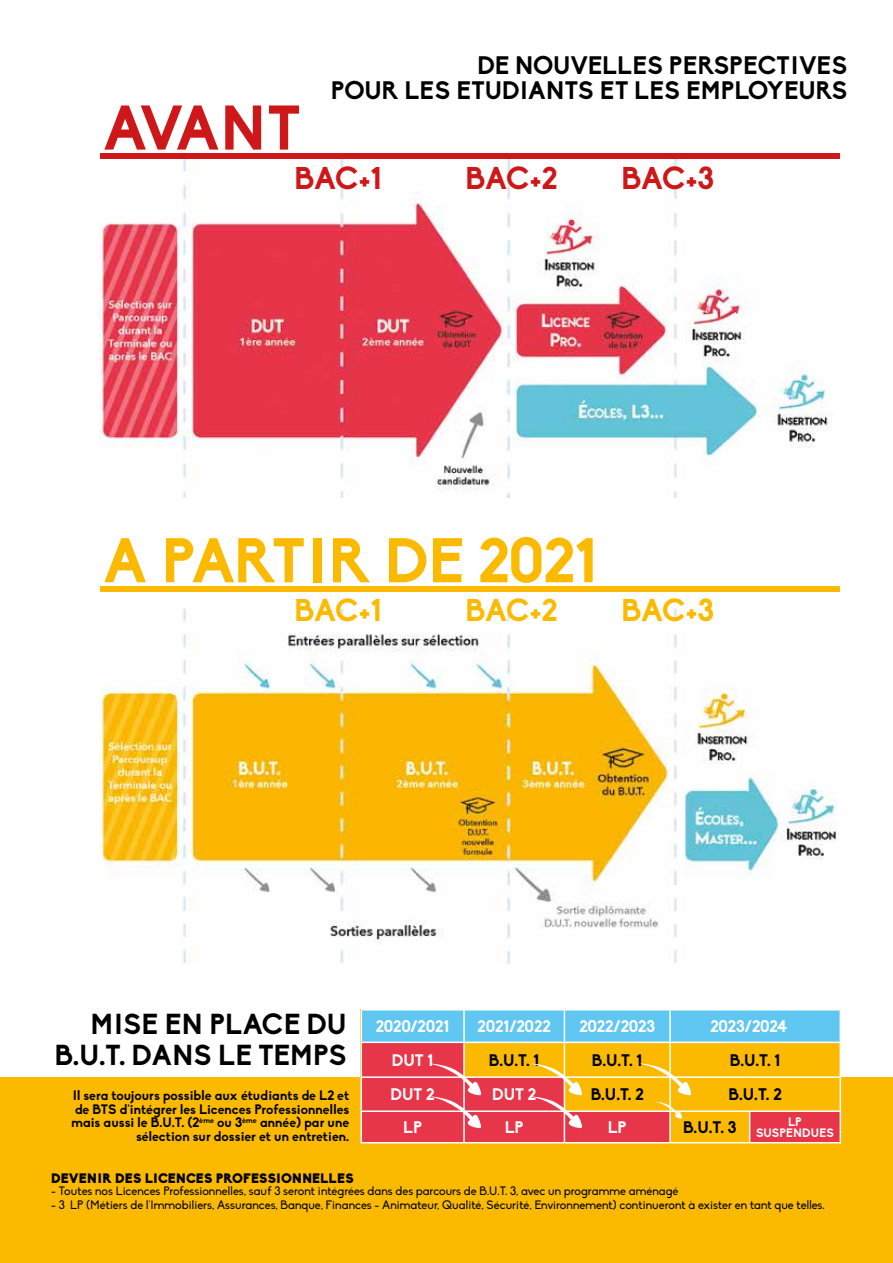
<style>
.page{position:relative;width:893px;height:1263px;background:#fff}
.page>*{position:absolute;margin:0;border:0;box-sizing:border-box;transform-origin:0 0}
.t1{font:700 61.95px "Biko";letter-spacing:-.02em;color:#fbba00}
.t2{font:700 61.95px "Biko";letter-spacing:-.06em;color:#cd1719}
.t3{font:700 31.05px "Biko";letter-spacing:-.025em;color:#cd1719}
.t4{font:700 31.05px "Biko";letter-spacing:-.025em;color:#fbba00}
.t5{font:700 28.5px/31.2px "Biko";color:#000;text-align:right}
.t6{font:700 24.9px/24.9px "Biko";color:#000;text-align:right}
.t7{font:700 16.5px "Biko";letter-spacing:-.03em;color:#fff}
.t8{font:700 16.5px "Biko";color:#000}
.t9{font:700 13.5px/13.5px "Biko";color:#000;text-align:right}
.t10{font:900 13.5px "Biko";color:#000}
.t11{font:12px "Biko";color:#000}
.t12{font:700 12px/10.5px "Biko";color:#fff;text-align:center}
</style>
<div class="page">
<div style="left:0;top:1077px;width:893px;height:186px;background:#fbba00"></div>
<img style="left:100px;top:159px;width:730px;height:338px">
<img style="left:100px;top:608px;width:736px;height:355px">
<div style="left:100px;top:154px;width:739px;height:5px;background:#cd1719"></div>
<div style="left:100px;top:586px;width:739px;height:5px;background:#fbba00"></div>
<div style="left:362px;top:1010px;width:478px;height:31px;background:#60c6f2"></div>
<svg style="left:362px;top:1043px;width:478px;height:99px"></svg>
<hr style="left:463px;top:1010px;width:2px;height:31px;background:#fff">
<hr style="left:564px;top:1010px;width:1px;height:31px;background:#fff">
<hr style="left:669px;top:1010px;width:2px;height:31px;background:#fff">
<hr style="left:463px;top:1043px;width:2px;height:33px;background:#fff">
<hr style="left:564px;top:1043px;width:1px;height:33px;background:#fff">
<hr style="left:669px;top:1043px;width:2px;height:33px;background:#fff">
<hr style="left:361px;top:1076px;width:103px;height:2px;background:#fff">
<hr style="left:361px;top:1078px;width:1px;height:32px;background:#fff">
<hr style="left:564px;top:1076px;width:106px;height:2px;background:#fff">
<hr style="left:670px;top:1076px;width:80px;height:2px;background:#fff">
<hr style="left:669px;top:1078px;width:2px;height:32px;background:#fff">
<hr style="left:750px;top:1076px;width:91px;height:2px;background:#fff">
<hr style="left:840px;top:1078px;width:1px;height:32px;background:#fff">
<hr style="left:361px;top:1110px;width:103px;height:2px;background:#fff">
<hr style="left:361px;top:1112px;width:1px;height:30px;background:#fff">
<hr style="left:463px;top:1112px;width:2px;height:30px;background:#fff">
<hr style="left:564px;top:1110px;width:106px;height:2px;background:#fff">
<hr style="left:564px;top:1112px;width:1px;height:30px;background:#fff">
<hr style="left:670px;top:1110px;width:80px;height:2px;background:#fff">
<hr style="left:669px;top:1112px;width:2px;height:30px;background:#fff">
<hr style="left:750px;top:1110px;width:91px;height:2px;background:#fff">
<hr style="left:749px;top:1112px;width:1px;height:30px;background:#fff">
<hr style="left:840px;top:1112px;width:1px;height:30px;background:#fff">
<hr style="left:361px;top:1142px;width:103px;height:1px;background:#fff">
<hr style="left:464px;top:1142px;width:100px;height:1px;background:#fff">
<hr style="left:564px;top:1142px;width:106px;height:1px;background:#fff">
<hr style="left:670px;top:1142px;width:80px;height:1px;background:#fff">
<hr style="left:750px;top:1142px;width:91px;height:1px;background:#fff">
<hr style="left:464px;top:1076px;width:100px;height:2px;background:#fff">
<hr style="left:464px;top:1110px;width:100px;height:2px;background:#fff">
<svg style="left:429px;top:1063px;width:53px;height:65px;background:#ed686a"></svg>
<svg style="left:530px;top:1063px;width:53px;height:65px"></svg>
<svg style="left:639px;top:1063px;width:54px;height:32px"></svg>
<svg style="left:655px;top:1101px;width:28px;height:18px"></svg>
<h3 class="t6" style="left:331px;top:53px;width:518px">DE NOUVELLES PERSPECTIVES<br>POUR LES ETUDIANTS ET LES EMPLOYEURS</h3>
<h1 class="t2" style="left:103px;top:91px;width:199px">AVANT</h1>
<h2 class="t3" style="left:294px;top:159px;width:89px">BAC+1</h2>
<h2 class="t3" style="left:465px;top:159px;width:94px">BAC+2</h2>
<h2 class="t3" style="left:621px;top:159px;width:94px">BAC+3</h2>
<h1 class="t1" style="left:103px;top:523px;width:496px">A PARTIR DE 2021</h1>
<h2 class="t4" style="left:294px;top:591px;width:89px">BAC+1</h2>
<h2 class="t4" style="left:465px;top:591px;width:94px">BAC+2</h2>
<h2 class="t4" style="left:621px;top:591px;width:94px">BAC+3</h2>
<h3 class="t5" style="left:55px;top:1009px;width:293px">MISE EN PLACE DU<br>B.U.T. DANS LE TEMPS</h3>
<h3 class="t7" style="left:376px;top:1016px;width:75px">2020/2021</h3>
<h3 class="t7" style="left:478px;top:1016px;width:75px">2021/2022</h3>
<h3 class="t7" style="left:579px;top:1016px;width:77px">2022/2023</h3>
<h3 class="t7" style="left:711px;top:1016px;width:78px">2023/2024</h3>
<h3 class="t7" style="left:392px;top:1050px;width:43px">DUT 1</h3>
<h3 class="t8" style="left:489px;top:1050px;width:52px">B.U.T. 1</h3>
<h3 class="t8" style="left:592px;top:1050px;width:52px">B.U.T. 1</h3>
<h3 class="t8" style="left:730px;top:1050px;width:52px">B.U.T. 1</h3>
<h3 class="t7" style="left:391px;top:1085px;width:46px">DUT 2</h3>
<h3 class="t7" style="left:492px;top:1085px;width:46px">DUT 2</h3>
<h3 class="t8" style="left:591px;top:1085px;width:55px">B.U.T. 2</h3>
<h3 class="t8" style="left:729px;top:1085px;width:55px">B.U.T. 2</h3>
<h3 class="t7" style="left:403px;top:1117px;width:20px">LP</h3>
<h3 class="t7" style="left:505px;top:1117px;width:20px">LP</h3>
<h3 class="t7" style="left:608px;top:1117px;width:20px">LP</h3>
<h3 class="t8" style="left:683px;top:1117px;width:55px">B.U.T. 3</h3>
<p class="t12" style="left:756px;top:1117px;width:79px">LP<br>SUSPENDUES</p>
<p class="t9" style="left:72px;top:1089px;width:279px">Il sera toujours possible aux étudiants de L2 et de BTS d'intégrer les Licences Professionnelles mais aussi le B.U.T. (2<sup>ème</sup> ou 3<sup>ème</sup> année) par une sélection sur dossier et un entretien.</p>
<p class="t10" style="left:51px;top:1170px;width:304px">DEVENIR DES LICENCES PROFESSIONNELLES</p>
<p class="t11" style="left:51px;top:1184px;width:629px">- Toutes nos Licences Professionnelles, sauf 3 seront intégrées dans des parcours de B.U.T. 3, avec un programme aménagé</p>
<p class="t11" style="left:51px;top:1198px;width:775px">- 3 LP (Métiers de l'Immobiliers, Assurances, Banque, Finances - Animateur, Qualité, Sécurité, Environnement) continueront à exister en tant que telles.</p>
</div>
